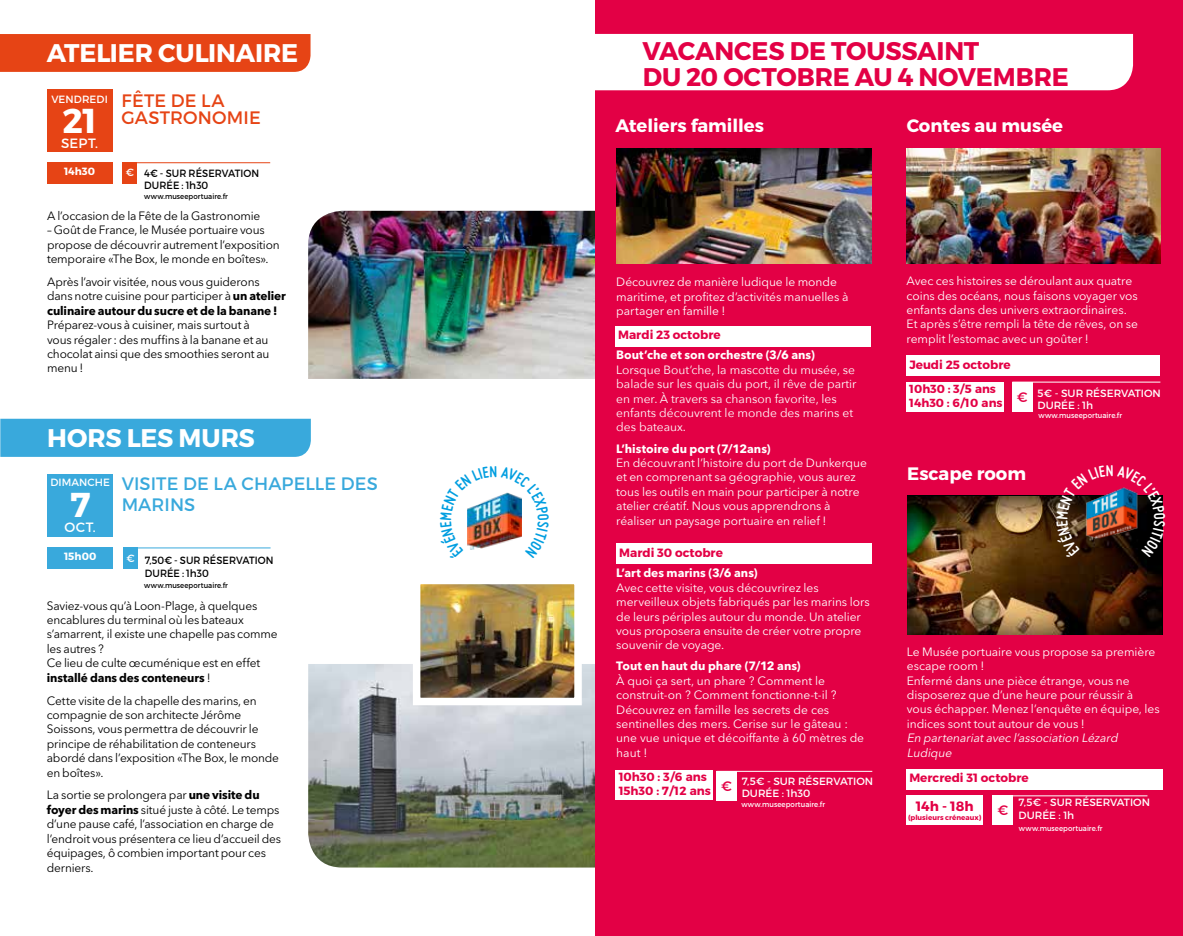
<style>
.page{position:relative;width:1183px;height:936px;background:#fff}
.page>*{position:absolute;margin:0;border:0;box-sizing:border-box;transform-origin:0 0}
.t1{font:700 34.5px "Montserrat";color:#fff}
.t2{font:700 25.5px/26.1px "Montserrat";letter-spacing:-.005em;color:#e30045}
.t3{font:700 25.5px "Montserrat";letter-spacing:-.01em;color:#fff}
.t4{font:700 18px "Montserrat";color:#fff}
.t5{font:18px/21px "Montserrat";letter-spacing:.005em;color:#39a9dc}
.t6{font:18px/17.5px "Montserrat";letter-spacing:.015em;color:#e64415}
.t7{font:13.8px "Montserrat";color:#e30045}
.t8{font:13.5px "Montserrat";letter-spacing:.03em;color:#fff}
.t9{font:700 13.5px "Montserrat";color:#e30045}
.t10{font:12px/14.4px "Avenir Next LT Pro";letter-spacing:-.005em;color:#fff}
.t11{font:12px/14.4px "Avenir Next LT Pro";letter-spacing:-.015em;color:#000}
.t12{font:12px/14.4px "Avenir Next";color:#fff}
.t13{font:700 12px "Avenir Next LT Pro";color:#fff}
.t14{font:700 12px "Montserrat";color:#e30045}
.t15{font:italic 12px/14.4px "Avenir Next LT Pro";color:#fff}
.t16{font:700 11.85px/13.5px "Montserrat";color:#e30045}
.t17{font:700 11.7px/13.5px "Montserrat";color:#e30045}
.t18{font:10.5px/12.6px "Montserrat";color:#fff}
.t19{font:10.5px/12.6px "Montserrat";letter-spacing:.005em;color:#000;scale:.93 1}
.t20{font:700 10.5px "Montserrat";letter-spacing:.005em;color:#fff}
.t21{font:7.5px "Montserrat";letter-spacing:.01em;color:#fff;scale:.93 1}
.t22{font:7.5px "Montserrat";letter-spacing:.01em;color:#000;scale:.93 1}
.t23{font:700 7.05px "Montserrat";color:#e30045}
.s1{font-weight:700}
</style>
<div class="page">
<div style="left:0;top:34px;width:310px;height:38px;background:#e64415"></div>
<div style="left:47px;top:89px;width:65px;height:62px;background:#e64415"></div>
<hr style="left:123px;top:162px;width:147px;height:1px;background:#e64415">
<div style="left:123px;top:162px;width:14px;height:22px;background:#e64415"></div>
<div style="left:47px;top:162px;width:65px;height:22px;background:#e64415"></div>
<img style="left:308px;top:211px;width:287px;height:168px">
<div style="left:0;top:418px;width:311px;height:39px;background:#39a9dc"></div>
<div style="left:47px;top:474px;width:66px;height:62px;background:#39a9dc"></div>
<hr style="left:123px;top:547px;width:147px;height:1px;background:#39a9dc">
<div style="left:123px;top:547px;width:15px;height:22px;background:#39a9dc"></div>
<div style="left:47px;top:547px;width:66px;height:22px;background:#39a9dc"></div>
<img style="left:308px;top:664px;width:287px;height:203px">
<img style="left:422px;top:585px;width:150px;height:111px">
<div style="left:413px;top:576px;width:168px;height:129px;border:8px solid #fff"></div>
<div style="left:595px;top:0;width:587px;height:935px;background:#e30045"></div>
<img style="left:616px;top:148px;width:255px;height:115px">
<img style="left:906px;top:148px;width:253px;height:115px">
<img style="left:907px;top:496px;width:254px;height:138px">
<div style="left:595px;top:34px;width:537px;height:56px;background:#fff"></div>
<hr style="left:716px;top:771px;width:156px;height:1px;background:#fff">
<div style="left:716px;top:771px;width:20px;height:29px;background:#fff"></div>
<hr style="left:1011px;top:382px;width:148px;height:1px;background:#fff">
<div style="left:1011px;top:382px;width:21px;height:29px;background:#fff"></div>
<div style="left:906px;top:382px;width:97px;height:29px;background:#fff"></div>
<div style="left:906px;top:355px;width:253px;height:21px;background:#fff"></div>
<div style="left:906px;top:769px;width:256px;height:20px;background:#fff"></div>
<hr style="left:992px;top:795px;width:155px;height:1px;background:#fff">
<div style="left:992px;top:795px;width:20px;height:30px;background:#fff"></div>
<div style="left:906px;top:795px;width:76px;height:30px;background:#fff"></div>
<div style="left:615px;top:770px;width:97px;height:29px;background:#fff"></div>
<div style="left:615px;top:326px;width:256px;height:21px;background:#fff"></div>
<div style="left:616px;top:543px;width:256px;height:21px;background:#fff"></div>
<img style="left:467px;top:492px;width:55px;height:58px">
<img style="left:1056px;top:487px;width:107px;height:72px">
<h2 class="t3" style="left:47px;top:38px;width:253px">ATELIER CULINAIRE</h2>
<h3 class="t6" style="left:121px;top:91px;width:141px">FÊTE DE LA<br>GASTRONOMIE</h3>
<p class="t18" style="left:51px;top:93px;width:58px">VENDREDI</p>
<h1 class="t1" style="left:63px;top:100px;width:35px">21</h1>
<p class="t8" style="left:61px;top:135px;width:39px">SEPT.</p>
<p class="t19" style="left:144px;top:167px;width:125px">4€ - SUR RÉSERVATION<br>DURÉE : 1h30</p>
<p class="t20" style="left:64px;top:165px;width:33px">14h30</p>
<p class="t18" style="left:126px;top:166px;width:10px">€</p>
<p class="t11" style="left:47px;top:208px;width:215px">A l’occasion de la Fête de la Gastronomie</p>
<p class="t11" style="left:47px;top:223px;width:234px">– Goût de France, le Musée portuaire vous propose de découvrir autrement l’exposition temporaire «The Box, le monde en boîtes».</p>
<p class="t11" style="left:47px;top:274px;width:240px">Après l’avoir visitée, nous vous guiderons dans notre cuisine pour participer à <span class="s1">un atelier culinaire autour du sucre et de la banane !</span></p>
<p class="t11" style="left:47px;top:318px;width:224px">Préparez-vous à cuisiner, mais surtout à vous régaler : des muffins à la banane et au chocolat ainsi que des smoothies seront au menu !</p>
<p class="t22" style="left:144px;top:191px;width:91px">www.museeportuaire.fr</p>
<h2 class="t3" style="left:47px;top:422px;width:209px">HORS LES MURS</h2>
<h3 class="t5" style="left:122px;top:472px;width:258px">VISITE DE LA CHAPELLE DES<br>MARINS</h3>
<p class="t18" style="left:50px;top:476px;width:61px">DIMANCHE</p>
<h1 class="t1" style="left:70px;top:483px;width:22px">7</h1>
<p class="t8" style="left:65px;top:519px;width:33px">OCT.</p>
<p class="t20" style="left:64px;top:550px;width:34px">15h00</p>
<p class="t18" style="left:126px;top:551px;width:10px">€</p>
<p class="t19" style="left:145px;top:554px;width:140px">7,50€ - SUR RÉSERVATION<br>DURÉE : 1h30</p>
<p class="t22" style="left:144px;top:580px;width:91px">www.museeportuaire.fr</p>
<p class="t11" style="left:47px;top:598px;width:232px">Saviez-vous qu’à Loon-Plage, à quelques encablures du terminal où les bateaux s’amarrent, il existe une chapelle pas comme les autres ?<br>Ce lieu de culte œcuménique est en effet <span class="s1">installé dans des conteneurs</span> !</p>
<p class="t11" style="left:47px;top:693px;width:234px">Cette visite de la chapelle des marins, en compagnie de son architecte Jérôme Soissons, vous permettra de découvrir le principe de réhabilitation de conteneurs abordé dans l’exposition «The Box, le monde en boîtes».</p>
<p class="t11" style="left:47px;top:788px;width:236px">La sortie se prolongera par <span class="s1">une visite du foyer des marins</span> situé juste à côté. Le temps d’une pause café, l’association en charge de l’endroit vous présentera ce lieu d’accueil des équipages, ô combien important pour ces derniers.</p>
<h2 class="t2" style="left:642px;top:39px;width:427px">VACANCES DE TOUSSAINT<br>DU 20 OCTOBRE AU 4 NOVEMBRE</h2>
<h3 class="t4" style="left:615px;top:115px;width:150px">Ateliers familles</h3>
<h3 class="t4" style="left:906px;top:115px;width:158px">Contes au musée</h3>
<p class="t10" style="left:616px;top:275px;width:233px">Découvrez de manière ludique le monde maritime, et profitez d’activités manuelles à partager en famille !</p>
<p class="t13" style="left:616px;top:348px;width:200px">Bout’che et son orchestre (3/6 ans)</p>
<p class="t12" style="left:616px;top:362px;width:242px">Lorsque Bout’che, la mascotte du musée, se balade sur les quais du port, il rêve de partir en mer. À travers sa chanson favorite, les enfants découvrent le monde des marins et des bateaux.</p>
<p class="t13" style="left:616px;top:441px;width:156px">L’histoire du port (7/12ans)</p>
<p class="t10" style="left:616px;top:455px;width:252px">En découvrant l’histoire du port de Dunkerque et en comprenant sa géographie, vous aurez tous les outils en main pour participer à notre atelier créatif. Nous vous apprendrons à réaliser un paysage portuaire en relief !</p>
<p class="t14" style="left:618px;top:327px;width:104px">Mardi 23 octobre</p>
<p class="t14" style="left:619px;top:545px;width:105px">Mardi 30 octobre</p>
<p class="t13" style="left:616px;top:565px;width:143px">L’art des marins (3/6 ans)</p>
<p class="t10" style="left:616px;top:580px;width:255px">Avec cette visite, vous découvrirez les merveilleux objets fabriqués par les marins lors de leurs périples autour du monde. Un atelier vous proposera ensuite de créer votre propre souvenir de voyage.</p>
<p class="t13" style="left:616px;top:658px;width:186px">Tout en haut du phare (7/12 ans)</p>
<p class="t10" style="left:616px;top:673px;width:249px">À quoi ça sert, un phare ? Comment le construit-on ? Comment fonctionne-t-il ?<br>Découvrez en famille les secrets de ces sentinelles des mers. Cerise sur le gâteau : une vue unique et décoiffante à 60 mètres de haut !</p>
<p class="t16" style="left:618px;top:770px;width:94px">10h30 : 3/6 ans<br>15h30 : 7/12 ans</p>
<p class="t7" style="left:721px;top:777px;width:12px">€</p>
<p class="t18" style="left:741px;top:774px;width:133px">7,5€ - SUR RÉSERVATION<br>DURÉE : 1h30</p>
<p class="t21" style="left:741px;top:799px;width:91px">www.museeportuaire.fr</p>
<p class="t10" style="left:906px;top:274px;width:233px">Avec ces histoires se déroulant aux quatre coins des océans, nous faisons voyager vos enfants dans des univers extraordinaires.<br>Et après s’être rempli la tête de rêves, on se remplit l’estomac avec un goûter !</p>
<p class="t14" style="left:909px;top:357px;width:103px">Jeudi 25 octobre</p>
<p class="t17" style="left:909px;top:382px;width:95px">10h30 : 3/5 ans<br>14h30 : 6/10 ans</p>
<p class="t7" style="left:1016px;top:388px;width:12px">€</p>
<p class="t18" style="left:1037px;top:386px;width:125px">5€ - SUR RÉSERVATION<br>DURÉE : 1h</p>
<p class="t21" style="left:1038px;top:410px;width:91px">www.museeportuaire.fr</p>
<h3 class="t4" style="left:906px;top:462px;width:120px">Escape room</h3>
<p class="t10" style="left:906px;top:644px;width:254px">Le Musée portuaire vous propose sa première escape room !<br>Enfermé dans une pièce étrange, vous ne disposerez que d’une heure pour réussir à vous échapper. Menez l’enquête en équipe, les indices sont tout autour de vous !</p>
<p class="t15" style="left:906px;top:730px;width:215px">En partenariatavec l’association Lézard<br>Ludique</p>
<p class="t14" style="left:909px;top:770px;width:121px">Mercredi 31 octobre</p>
<p class="t23" style="left:907px;top:813px;width:75px">(plusieurs créneaux)</p>
<p class="t18" style="left:1018px;top:796px;width:133px">7,5€ - SUR RÉSERVATION<br>DURÉE : 1h</p>
<p class="t21" style="left:1018px;top:823px;width:91px">www.museeportuaire.fr</p>
<p class="t9" style="left:915px;top:797px;width:59px">14h - 18h</p>
<p class="t7" style="left:997px;top:801px;width:12px">€</p>
</div>
